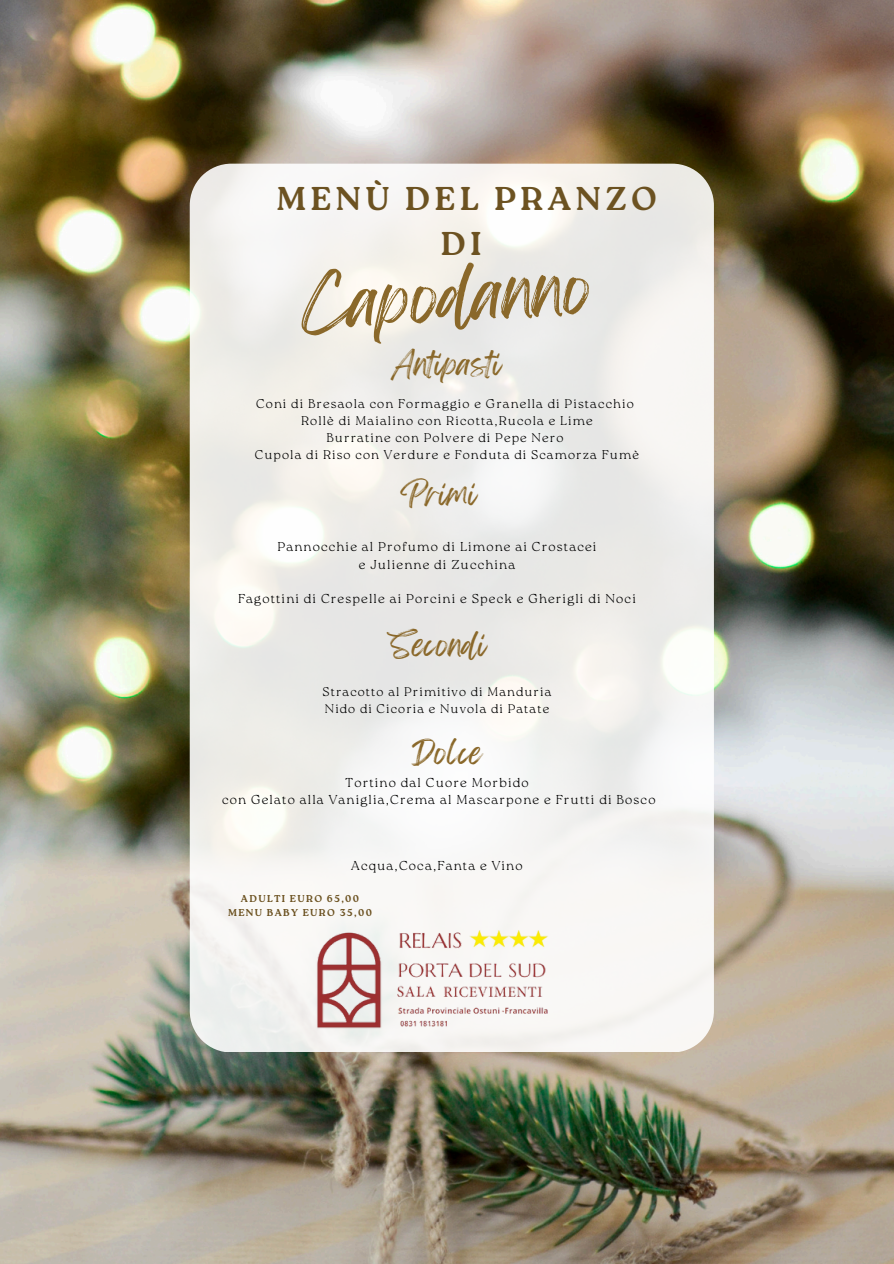
<style>
.page{position:relative;width:894px;height:1264px;background:#fff}
.page>*{position:absolute;margin:0;border:0;box-sizing:border-box;transform-origin:0 0}
.t1{font:62.85px "Feeling Passionate";color:#8a682a}
.t2{font:700 33px/45px "Roca Two";letter-spacing:.135em;color:#6c5221;text-align:center}
.t3{font:27.45px "Feeling Passionate";letter-spacing:.02em;color:#8a682a}
.t4{font:100 12.9px/17.2px "Roca One";letter-spacing:.09em;color:#000;text-align:center}
.t5{font:100 12.6px/16.8px "Roca One";letter-spacing:.09em;color:#000;text-align:center}
.t6{font:100 12.45px/16.6px "Roca One";letter-spacing:.09em;color:#000}
.t7{font:700 9.9px/13.2px "Roca Two";letter-spacing:.135em;color:#6c5221;text-align:center}
</style>
<div class="page">
<img style="left:0;top:0;width:893px;height:1263px">
<svg style="left:190px;top:164px;width:523px;height:887px;fill:#f1f0ed"></svg>
<img style="left:283px;top:928px;width:302px;height:101px">
<h3 class="t2" style="left:276px;top:176px;width:382px">MENÙ DEL PRANZO<br>DI</h3>
<h4 class="t1" style="left:298px;top:252px;width:293px;rotate:-3deg">Capodanno</h4>
<h4 class="t3" style="left:391px;top:342px;width:112px">Antipasti</h4>
<h2 class="t5" style="left:254px;top:395px;width:385px">Coni di Bresaola con Formaggio e Granella di Pistacchio Rollè di Maialino con Ricotta,Rucola e Lime<br>Burratine con Polvere di Pepe Nero<br>Cupola di Riso con Verdure e Fonduta di Scamorza Fumè</h2>
<h4 class="t3" style="left:400px;top:471px;width:78px">Primi</h4>
<h3 class="t4" style="left:277px;top:538px;width:320px">Pannocchie al Profumo di Limone ai Crostacei e Julienne di Zucchina</h3>
<h4 class="t4" style="left:238px;top:590px;width:399px">Fagottini di Crespelle ai Porcini e Speck e Gherigli di Noci</h4>
<h3 class="t3" style="left:390px;top:622px;width:98px">Secondi</h3>
<h4 class="t6" style="left:322px;top:683px;width:230px">Stracotto al Primitivo di Manduria<br>Nido di Cicoria e Nuvola di Patate</h4>
<h4 class="t3" style="left:411px;top:730px;width:72px">Dolce</h4>
<h3 class="t4" style="left:222px;top:774px;width:435px">Tortino dal Cuore Morbido<br>con Gelato alla Vaniglia,Crema al Mascarpone e Frutti di Bosco</h3>
<h1 class="t4" style="left:351px;top:856px;width:173px">Acqua,Coca,Fanta e Vino</h1>
<p class="t7" style="left:228px;top:892px;width:145px">ADULTI EURO 65,00<br>MENU BABY EURO 35,00</p>
</div>
